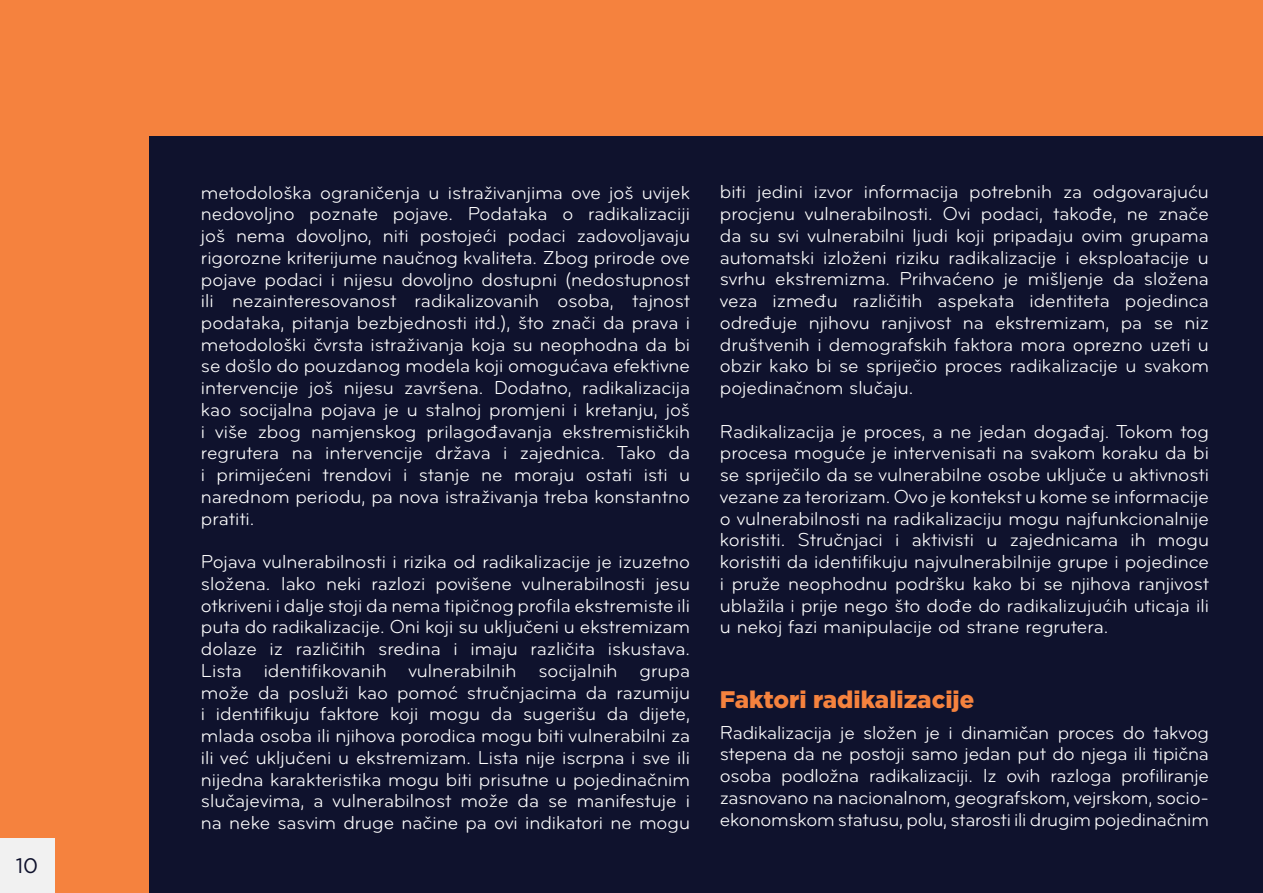
<style>
.page{position:relative;width:1263px;height:893px;background:#f5823e}
.page>*{position:absolute;margin:0;border:0;box-sizing:border-box;transform-origin:0 0}
.t1{font:900 24px "Gotham";color:#f5823e}
.t2{font:21px "Gotham";color:#0f122d}
.t3{font:19.5px/21.8px "Bryant Pro";color:#fff;text-align:justify}
</style>
<div class="page">
<div style="left:150px;top:136px;width:1113px;height:757px;background:#0f122d"></div>
<div style="left:0;top:839px;width:54px;height:54px;background:#f1f1f1"></div>
<p class="t2" style="left:16px;top:852px;width:24px">10</p>
<p class="t3" style="left:201px;top:182px;width:491px">metodološka ograničenja u istraživanjima ove još uvijek nedovoljno poznate pojave. Podataka o radikalizaciji još nema dovoljno, niti postojeći podaci zadovoljavaju rigorozne kriterijume naučnog kvaliteta. Zbog prirode ove pojave podaci i nijesu dovoljno dostupni (nedostupnost ili nezainteresovanost radikalizovanih osoba, tajnost podataka, pitanja bezbjednosti itd.), što znači da prava i metodološki čvrsta istraživanja koja su neophodna da bi se došlo do pouzdanog modela koji omogućava efektivne intervencije još nijesu završena. Dodatno, radikalizacija kao socijalna pojava je u stalnoj promjeni i kretanju, još i više zbog namjenskog prilagođavanja ekstremističkih regrutera na intervencije država i zajednica. Tako da i primijećeni trendovi i stanje ne moraju ostati isti u narednom periodu, pa nova istraživanja treba konstantno pratiti.</p>
<p class="t3" style="left:201px;top:551px;width:491px">Pojava vulnerabilnosti i rizika od radikalizacije je izuzetno složena. Iako neki razlozi povišene vulnerabilnosti jesu otkriveni i dalje stoji da nema tipičnog profila ekstremiste ili puta do radikalizacije. Oni koji su uključeni u ekstremizam dolaze iz različitih sredina i imaju različita iskustava.<br>Lista identifikovanih vulnerabilnih socijalnih grupa može da posluži kao pomoć stručnjacima da razumiju i identifikuju faktore koji mogu da sugerišu da dijete, mlada osoba ili njihova porodica mogu biti vulnerabilni za ili već uključeni u ekstremizam. Lista nije iscrpna i sve ili nijedna karakteristika mogu biti prisutne u pojedinačnim slučajevima, a vulnerabilnost može da se manifestuje i na neke sasvim druge načine pa ovi indikatori ne mogu</p>
<p class="t3" style="left:720px;top:182px;width:491px">biti jedini izvor informacija potrebnih za odgovarajuću procjenu vulnerabilnosti. Ovi podaci, takođe, ne znače da su svi vulnerabilni ljudi koji pripadaju ovim grupama automatski izloženi riziku radikalizacije i eksploatacije u svrhu ekstremizma. Prihvaćeno je mišljenje da složena veza između različitih aspekata identiteta pojedinca određuje njihovu ranjivost na ekstremizam, pa se niz društvenih i demografskih faktora mora oprezno uzeti u obzir kako bi se spriječio proces radikalizacije u svakom pojedinačnom slučaju.</p>
<p class="t3" style="left:720px;top:421px;width:491px">Radikalizacija je proces, a ne jedan događaj. Tokom tog procesa moguće je intervenisati na svakom koraku da bi se spriječilo da se vulnerabilne osobe uključe u aktivnosti vezane za terorizam. Ovo je kontekst u kome se informacije o vulnerabilnosti na radikalizaciju mogu najfunkcionalnije koristiti. Stručnjaci i aktivisti u zajednicama ih mogu koristiti da identifikuju najvulnerabilnije grupe i pojedince i pruže neophodnu podršku kako bi se njihova ranjivost ublažila i prije nego što dođe do radikalizujućih uticaja ili u nekoj fazi manipulacije od strane regrutera.</p>
<p class="t1" style="left:720px;top:683px;width:256px">Faktori radikalizacije</p>
<p class="t3" style="left:720px;top:722px;width:491px">Radikalizacija je složen je i dinamičan proces do takvog stepena da ne postoji samo jedan put do njega ili tipična osoba podložna radikalizaciji. Iz ovih razloga profiliranje zasnovano na nacionalnom, geografskom, vejrskom, socio&shy;ekonomskom statusu, polu, starosti ili drugim pojedinačnim</p>
</div>
